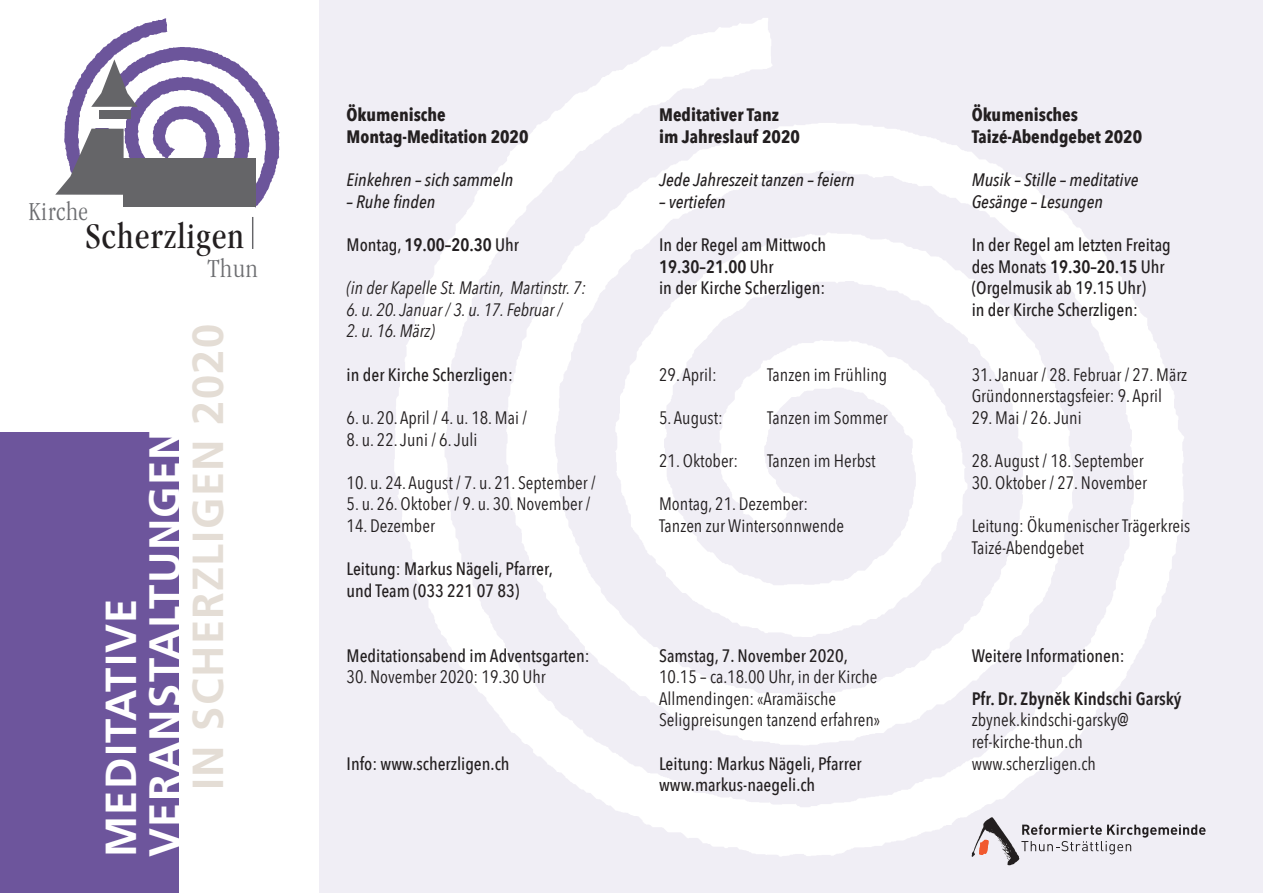
<style>
.page{position:relative;width:1263px;height:893px;background:#fff}
.page>*{position:absolute;margin:0;border:0;box-sizing:border-box;transform-origin:0 0}
.t1{font:700 43.5px "Frutiger LT Std";letter-spacing:.03em;color:#fff}
.t2{font:700 43.5px "Frutiger LT Std";letter-spacing:.03em;color:#e4ddd5}
.t3{font:condensed 37.35px "Garamond";letter-spacing:.03em;color:#231f20}
.t4{font:300 condensed 27px "Garamond";letter-spacing:.03em;color:#6c6d70}
.t5{font:18px/21.6px "Avenir Next Condensed";color:#231f20}
.t6{font:500 18px/21.6px "Avenir Next Condensed";color:#231f20}
.t7{font:italic 500 18px/21.6px "Avenir Next Condensed";color:#231f20}
.t8{font:700 18px "Avenir Next Condensed";color:#231f20}
.t9{font:italic 18px "Avenir Next Condensed";color:#231f20}
.t10{font:600 18px "Avenir Next Condensed";color:#231f20}
.s1{font-weight:500}
.s2{font-weight:600}
</style>
<div class="page">
<div style="left:319px;top:0;width:944px;height:893px;background:#f0eef5"></div>
<img style="left:394px;top:18px;width:812px;height:848px">
<div style="left:0;top:432px;width:179px;height:461px;background:#6d559c"></div>
<img style="left:64px;top:18px;width:216px;height:190px">
<div style="left:56px;top:193px;width:199px;height:56px;background:#fff"></div>
<div style="left:95px;top:107px;width:31px;height:21px;background:#fff"></div>
<hr style="left:252px;top:217px;width:1px;height:32px;background:#656568">
<svg style="left:91px;top:59px;width:47px;height:48px"></svg>
<div style="left:99px;top:110px;width:31px;height:9px;background:#656568"></div>
<svg style="left:55px;top:129px;width:69px;height:66px"></svg>
<div style="left:123px;top:158px;width:133px;height:48px;background:#656568"></div>
<svg style="left:972px;top:817px;width:233px;height:48px"></svg>
<p class="t4" style="left:29px;top:196px;width:61px">Kirche</p>
<p class="t3" style="left:86px;top:216px;width:160px">Scherzligen</p>
<p class="t4" style="left:207px;top:254px;width:52px">Thun</p>
<p class="t1" style="left:95px;top:857px;width:260px;rotate:-90deg">MEDITATIVE</p>
<p class="t1" style="left:139px;top:857px;width:430px;rotate:-90deg">VERANSTALTUNGEN</p>
<p class="t2" style="left:182px;top:790px;width:467px;rotate:-90deg">IN SCHERZLIGEN 2020</p>
<p class="t8" style="left:347px;top:104px;width:101px">Ökumenische</p>
<p class="t8" style="left:347px;top:126px;width:183px">Montag-Meditation 2020</p>
<p class="t7" style="left:347px;top:169px;width:168px">Einkehren – sich sammeln</p>
<p class="t7" style="left:347px;top:191px;width:90px">– Ruhe finden</p>
<p class="t10" style="left:347px;top:229px;width:174px"><span class="s1">Montag,</span> 19.00–20.30 <span class="s1">Uhr</span></p>
<p class="t9" style="left:347px;top:277px;width:241px">(in der Kapelle St. Martin, Martinstr. 7:</p>
<p class="t9" style="left:347px;top:299px;width:217px">6. u. 20. Januar / 3. u. 17. Februar /</p>
<p class="t9" style="left:347px;top:320px;width:90px">2. u. 16. März)</p>
<p class="t6" style="left:347px;top:364px;width:168px">in der Kirche Scherzligen:</p>
<p class="t5" style="left:347px;top:406px;width:182px">6. u. 20. April / 4. u. 18. Mai /</p>
<p class="t5" style="left:347px;top:428px;width:132px">8. u. 22. Juni / 6. Juli</p>
<p class="t5" style="left:347px;top:471px;width:251px">10. u. 24. August / 7. u. 21. September /</p>
<p class="t5" style="left:347px;top:492px;width:245px">5. u. 26. Oktober / 9. u. 30. November /</p>
<p class="t5" style="left:347px;top:514px;width:90px">14. Dezember</p>
<p class="t6" style="left:347px;top:558px;width:208px">Leitung: Markus Nägeli, Pfarrer,</p>
<p class="t6" style="left:347px;top:580px;width:174px">und Team (033 221 07 83)</p>
<p class="t6" style="left:347px;top:644px;width:245px">Meditationsabend im Adventsgarten:</p>
<p class="t5" style="left:347px;top:665px;width:201px">30. November 2020: 19.30 Uhr</p>
<p class="t6" style="left:347px;top:752px;width:164px">Info: www.scherzligen.ch</p>
<p class="t8" style="left:659px;top:104px;width:121px">Meditativer Tanz</p>
<p class="t8" style="left:659px;top:126px;width:142px">im Jahreslauf 2020</p>
<p class="t7" style="left:659px;top:169px;width:197px">Jede Jahreszeit tanzen – feiern</p>
<p class="t7" style="left:659px;top:191px;width:68px">– vertiefen</p>
<p class="t6" style="left:659px;top:234px;width:168px">In der Regel am Mittwoch</p>
<p class="t10" style="left:659px;top:251px;width:116px">19.30–21.00 <span class="s1">Uhr</span></p>
<p class="t6" style="left:659px;top:277px;width:168px">in der Kirche Scherzligen:</p>
<p class="t5" style="left:659px;top:363px;width:59px">29. April:</p>
<p class="t5" style="left:767px;top:363px;width:122px">Tanzen im Frühling</p>
<p class="t5" style="left:659px;top:406px;width:65px">5. August:</p>
<p class="t5" style="left:767px;top:406px;width:122px">Tanzen im Sommer</p>
<p class="t5" style="left:659px;top:449px;width:81px">21. Oktober:</p>
<p class="t5" style="left:767px;top:449px;width:110px">Tanzen im Herbst</p>
<p class="t5" style="left:659px;top:492px;width:151px">Montag, 21. Dezember:</p>
<p class="t5" style="left:659px;top:514px;width:187px">Tanzen zur Wintersonnwende</p>
<p class="t6" style="left:659px;top:644px;width:190px">Samstag, 7. November 2020,</p>
<p class="t5" style="left:659px;top:665px;width:220px">10.15 – ca.18.00 Uhr, in der Kirche<br>Allmendingen: «Aramäische</p>
<p class="t5" style="left:659px;top:708px;width:223px">Seligpreisungen tanzend erfahren»</p>
<p class="t6" style="left:659px;top:752px;width:204px">Leitung: Markus Nägeli, Pfarrer</p>
<p class="t6" style="left:659px;top:774px;width:158px">www.markus-naegeli.ch</p>
<p class="t8" style="left:972px;top:104px;width:108px">Ökumenisches</p>
<p class="t8" style="left:972px;top:126px;width:172px">Taizé-Abendgebet 2020</p>
<p class="t7" style="left:972px;top:169px;width:168px">Musik – Stille – meditative<br>Gesänge – Lesungen</p>
<p class="t6" style="left:972px;top:234px;width:201px">In der Regel am letzten Freitag</p>
<p class="t6" style="left:972px;top:256px;width:194px">des Monats <span class="s2">19.30–20.15</span> Uhr (Orgelmusik ab 19.15 Uhr)</p>
<p class="t6" style="left:972px;top:299px;width:168px">in der Kirche Scherzligen:</p>
<p class="t5" style="left:972px;top:363px;width:217px">31. Januar / 28. Februar / 27. März</p>
<p class="t5" style="left:972px;top:384px;width:192px">Gründonnerstagsfeier: 9. April</p>
<p class="t5" style="left:972px;top:406px;width:112px">29. Mai / 26. Juni</p>
<p class="t5" style="left:972px;top:449px;width:174px">28. August / 18. September</p>
<p class="t5" style="left:972px;top:471px;width:177px">30. Oktober / 27. November</p>
<p class="t5" style="left:972px;top:514px;width:220px">Leitung: Ökumenischer Trägerkreis<br>Taizé-Abendgebet</p>
<p class="t6" style="left:972px;top:644px;width:155px">Weitere Informationen:</p>
<p class="t10" style="left:972px;top:683px;width:211px">Pfr. Dr. Zbyněk Kindschi Garský</p>
<p class="t5" style="left:972px;top:708px;width:158px">zbynek.kindschi-garsky@ ref-kirche-thun.ch</p>
<p class="t5" style="left:972px;top:752px;width:126px">www.scherzligen.ch</p>
</div>
